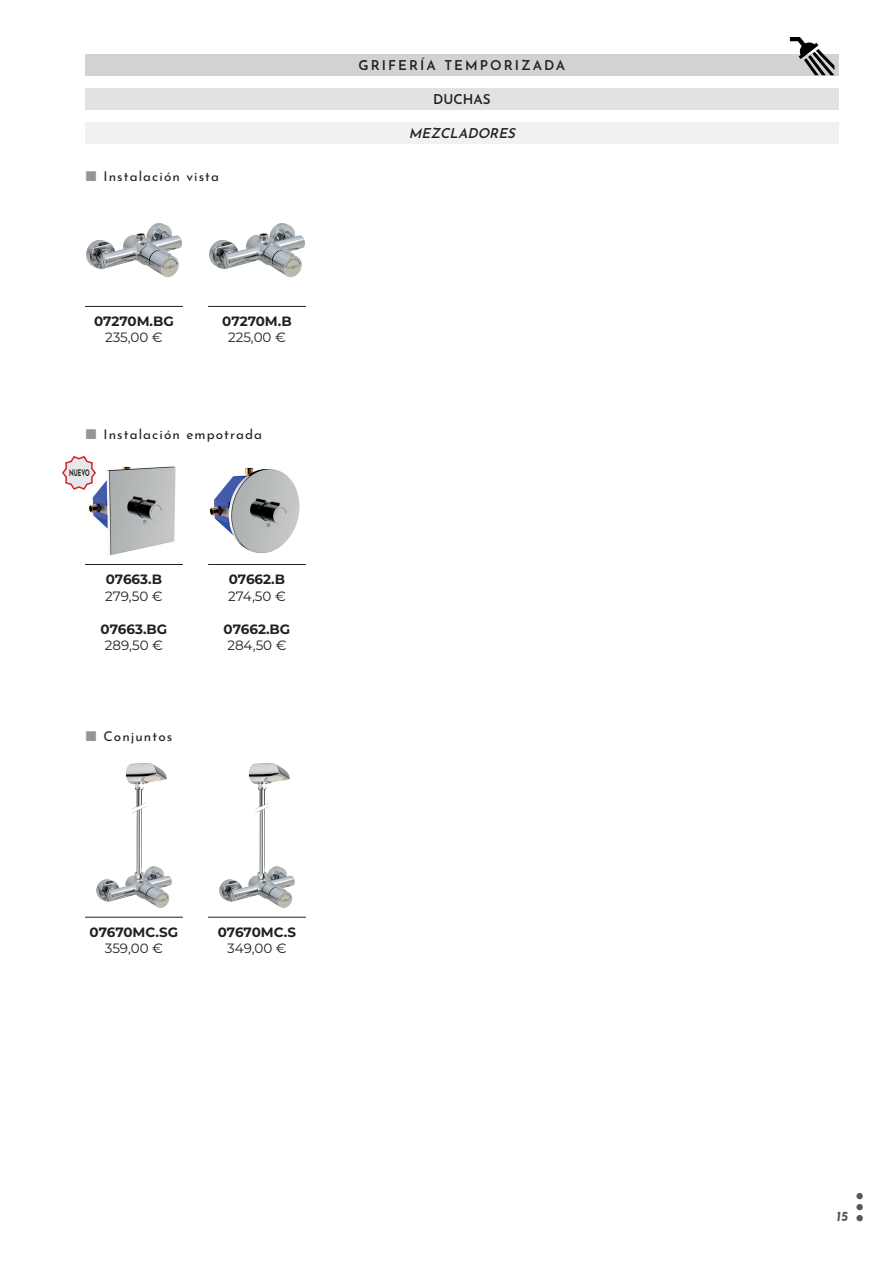
<style>
.page{position:relative;width:893px;height:1263px;background:#fff}
.page>*{position:absolute;margin:0;border:0;box-sizing:border-box;transform-origin:0 0}
.t1{font:700 45px "Josefin Sans";color:#57585a}
.t2{font:700 13.5px "Montserrat";color:#231f20}
.t3{font:13.5px "Montserrat";color:#231f20}
.t4{font:13.5px "Josefin Sans";letter-spacing:.08em;color:#231f20}
.t5{font:600 13.5px "Josefin Sans";letter-spacing:.15em;color:#231f20}
.t6{font:italic 600 13.5px "Josefin Sans";color:#231f20}
.t7{font:italic 700 13.5px "Josefin Sans";color:#57585a}
.t8{font:700 9px "Josefin Sans";color:#231f20;scale:.6 1}
</style>
<div class="page">
<div style="left:85px;top:54px;width:754px;height:21px;background:#d1d2d4"></div>
<div style="left:85px;top:88px;width:754px;height:21px;background:#e1e2e4"></div>
<div style="left:85px;top:122px;width:754px;height:21px;background:#f0f1f2"></div>
<img style="left:209px;top:223px;width:96px;height:55px">
<img style="left:86px;top:223px;width:96px;height:55px">
<hr style="left:208px;top:306px;width:98px;height:1px;background:#231f20">
<hr style="left:85px;top:306px;width:98px;height:1px;background:#231f20">
<img style="left:219px;top:764px;width:76px;height:143px">
<img style="left:96px;top:764px;width:76px;height:143px">
<img style="left:210px;top:467px;width:90px;height:86px">
<img style="left:89px;top:466px;width:87px;height:89px">
<hr style="left:208px;top:917px;width:98px;height:1px;background:#231f20">
<hr style="left:85px;top:917px;width:98px;height:1px;background:#231f20">
<hr style="left:208px;top:564px;width:98px;height:1px;background:#231f20">
<hr style="left:85px;top:564px;width:98px;height:1px;background:#231f20">
<svg style="left:790px;top:37px;width:44px;height:38px"></svg>
<svg style="left:62px;top:456px;width:35px;height:35px"></svg>
<p class="t4" style="left:103px;top:165px;width:117px">Instalación vista</p>
<p class="t2" style="left:94px;top:311px;width:81px">07270M.BG</p>
<p class="t3" style="left:105px;top:328px;width:59px">235,00 €</p>
<p class="t2" style="left:222px;top:311px;width:71px">07270M.B</p>
<p class="t3" style="left:228px;top:328px;width:59px">225,00 €</p>
<p class="t8" style="left:69px;top:465px;width:36px">NUEVO</p>
<p class="t4" style="left:103px;top:423px;width:160px">Instalación empotrada</p>
<p class="t2" style="left:106px;top:569px;width:58px">07663.B</p>
<p class="t3" style="left:105px;top:586px;width:59px">279,50 €</p>
<p class="t2" style="left:101px;top:619px;width:68px">07663.BG</p>
<p class="t3" style="left:105px;top:636px;width:60px">289,50 €</p>
<p class="t4" style="left:103px;top:725px;width:70px">Conjuntos</p>
<p class="t2" style="left:229px;top:569px;width:58px">07662.B</p>
<p class="t3" style="left:228px;top:586px;width:59px">274,50 €</p>
<p class="t2" style="left:224px;top:619px;width:68px">07662.BG</p>
<p class="t3" style="left:227px;top:636px;width:61px">284,50 €</p>
<p class="t5" style="left:359px;top:53px;width:208px">GRIFERÍA TEMPORIZADA</p>
<p class="t5" style="left:433px;top:87px;width:59px">DUCHAS</p>
<p class="t6" style="left:409px;top:121px;width:112px">MEZCLADORES</p>
<p class="t2" style="left:90px;top:922px;width:90px">07670MC.SG</p>
<p class="t3" style="left:105px;top:939px;width:60px">359,00 €</p>
<p class="t2" style="left:218px;top:922px;width:80px">07670MC.S</p>
<p class="t3" style="left:227px;top:939px;width:61px">349,00 €</p>
<p class="t7" style="left:836px;top:1205px;width:13px">15</p>
<h1 class="t1" style="left:817px;top:1222px;width:31px;rotate:-90deg">···</h1>
</div>
